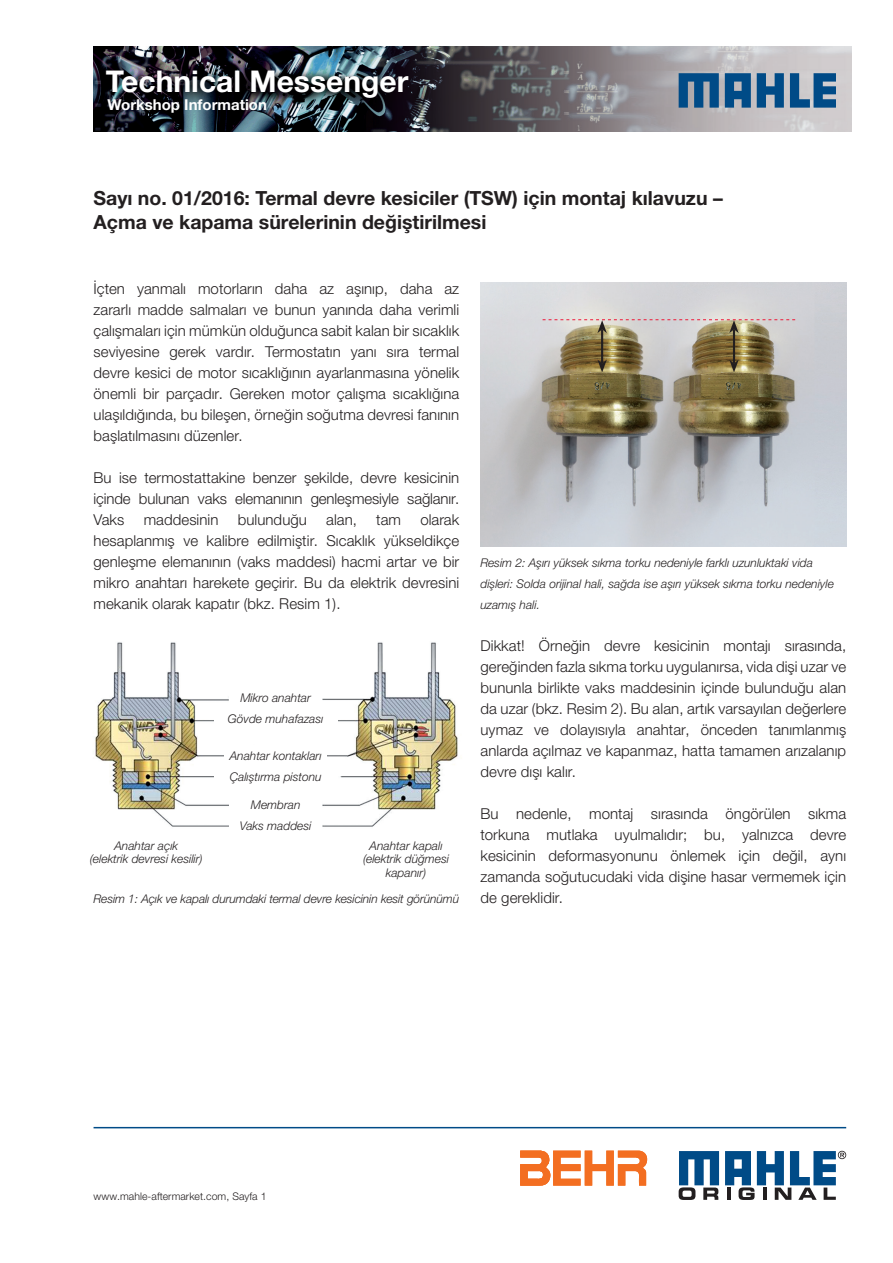
<style>
.page{position:relative;width:893px;height:1263px;background:#fff}
.page>*{position:absolute;margin:0;border:0;box-sizing:border-box;transform-origin:0 0}
.t1{font:700 30px "Helvetica Neue LTW1 G";color:#fff}
.t2{font:700 19.5px/24px "Helvetica Neue LTW1 G";color:#231f20}
.t3{font:300 15px/21px "Helvetica Neue LTW1 G";letter-spacing:.005em;color:#231f20;text-align:justify}
.t4{font:700 15px "Helvetica Neue LTW1 G";color:#fff}
.t5{font:italic 300 12px/13.5px "Helvetica Neue LTW1 G";color:#231f20;text-align:center}
.t6{font:300 10.5px "Helvetica Neue LTW1 G";letter-spacing:.005em;color:#231f20}
</style>
<div class="page">
<svg style="left:679px;top:1151px;width:40px;height:49px"></svg>
<svg style="left:725px;top:1151px;width:121px;height:49px"></svg>
<hr style="left:94px;top:1127px;width:752px;height:1px;background:#004b87">
<img style="left:95px;top:642px;width:363px;height:185px">
<img style="left:480px;top:283px;width:366px;height:263px">
<img style="left:94px;top:47px;width:757px;height:85px">
<svg style="left:679px;top:73px;width:40px;height:35px"></svg>
<svg style="left:757px;top:73px;width:27px;height:35px"></svg>
<svg style="left:790px;top:73px;width:46px;height:35px;background:#47779f"></svg>
<svg style="left:725px;top:73px;width:26px;height:35px"></svg>
<svg style="left:520px;top:1150px;width:127px;height:36px"></svg>
<div style="left:229px;top:688px;width:93px;height:20px;background:#fff"></div>
<div style="left:214px;top:709px;width:123px;height:20px;background:#fff"></div>
<div style="left:225px;top:746px;width:102px;height:20px;background:#fff"></div>
<div style="left:229px;top:794px;width:93px;height:21px;background:#fff"></div>
<div style="left:229px;top:816px;width:93px;height:20px;background:#fff"></div>
<div style="left:214px;top:763px;width:123px;height:27px;background:#fff"></div>
<hr style="left:601px;top:329px;width:2px;height:34px;background:#231f20">
<svg style="left:597px;top:359px;width:10px;height:13px"></svg>
<hr style="left:733px;top:329px;width:2px;height:34px;background:#231f20">
<svg style="left:729px;top:359px;width:10px;height:13px"></svg>
<svg style="left:543px;top:319px;width:252px;height:14px;background:#c8bdb1"></svg>
<h1 class="t1" style="left:106px;top:63px;width:304px">Technical Messenger</h1>
<p class="t4" style="left:107px;top:96px;width:161px">Workshop Information</p>
<h2 class="t2" style="left:94px;top:186px;width:631px">Sayı no. 01/2016: Termal devre kesiciler (TSW) için montaj kılavuzu –<br>Açma ve kapama sürelerinin değiştirilmesi</h2>
<p class="t3" style="left:94px;top:278px;width:367px">İçten yanmalı motorların daha az aşınıp, daha az zararlı madde salmaları ve bunun yanında daha verimli çalışmaları için mümkün olduğunca sabit kalan bir sıcaklık seviyesine gerek vardır. Termostatın yanı sıra termal devre kesici de motor sıcaklığının ayarlanmasına yönelik önemli bir parçadır. Gereken motor çalışma sıcaklığına ulaşıldığında, bu bileşen, örneğin soğutma devresi fanının başlatılmasını düzenler.</p>
<p class="t3" style="left:94px;top:467px;width:367px">Bu ise termostattakine benzer şekilde, devre kesicinin içinde bulunan vaks elemanının genleşmesiyle sağlanır.<br>Vaks</p>
<p class="t3" style="left:144px;top:509px;width:76px">maddesinin</p>
<p class="t3" style="left:238px;top:509px;width:71px">bulunduğu</p>
<p class="t3" style="left:326px;top:509px;width:32px">alan,</p>
<p class="t3" style="left:376px;top:509px;width:26px">tam</p>
<p class="t3" style="left:94px;top:509px;width:367px;text-indent:327px">olarak hesaplanmış ve kalibre edilmiştir. Sıcaklık yükseldikçe genleşme elemanının (vaks maddesi) hacmi artar ve bir mikro anahtarı harekete geçirir. Bu da elektrik devresini mekanik olarak kapatır (bkz. Resim 1).</p>
<p class="t5" style="left:240px;top:691px;width:72px">Mikro anahtar</p>
<p class="t5" style="left:228px;top:712px;width:97px">Gövde muhafazası</p>
<p class="t5" style="left:230px;top:749px;width:93px">Anahtar kontakları</p>
<p class="t5" style="left:240px;top:794px;width:73px;line-height:21.3px">Membran<br>Vaks maddesi</p>
<p class="t5" style="left:230px;top:769px;width:93px">Çalıştırma pistonu</p>
<p class="t5" style="left:90px;top:839px;width:114px">Anahtar açık<br>(elektrik devresi kesilir)</p>
<p class="t5" style="left:363px;top:839px;width:88px">Anahtar kapalı (elektrik düğmesi kapanır)</p>
<p class="t5" style="left:94px;top:892px;width:367px">Resim 1: Açık ve kapalı durumdaki termal devre kesicinin kesit görünümü</p>
<p class="t5" style="left:480px;top:552px;width:355px;line-height:21px;text-align:left">Resim 2: Aşırı yüksek sıkma torku nedeniyle farklı uzunluktaki vida dişleri: Solda orijinal hali, sağda ise aşırı yüksek sıkma torku nedeniyle uzamış hali.</p>
<p class="t3" style="left:480px;top:635px;width:367px">Dikkat! Örneğin devre kesicinin montajı sırasında, gereğinden fazla sıkma torku uygulanırsa, vida dişi uzar ve bununla birlikte vaks maddesinin içinde bulunduğu alan da uzar (bkz. Resim 2). Bu alan, artık varsayılan değerlere uymaz ve dolayısıyla anahtar, önceden tanımlanmış anlarda açılmaz ve kapanmaz, hatta tamamen arızalanıp devre dışı kalır.</p>
<p class="t3" style="left:480px;top:803px;width:367px">Bu nedenle, montaj sırasında öngörülen sıkma torkuna mutlaka uyulmalıdır; bu, yalnızca devre kesicinin deformasyonunu önlemek için değil, aynı zamanda soğutucudaki vida dişine hasar vermemek için de gereklidir.</p>
<p class="t6" style="left:94px;top:1190px;width:174px">www.mahle-aftermarket.com, Sayfa 1</p>
</div>
